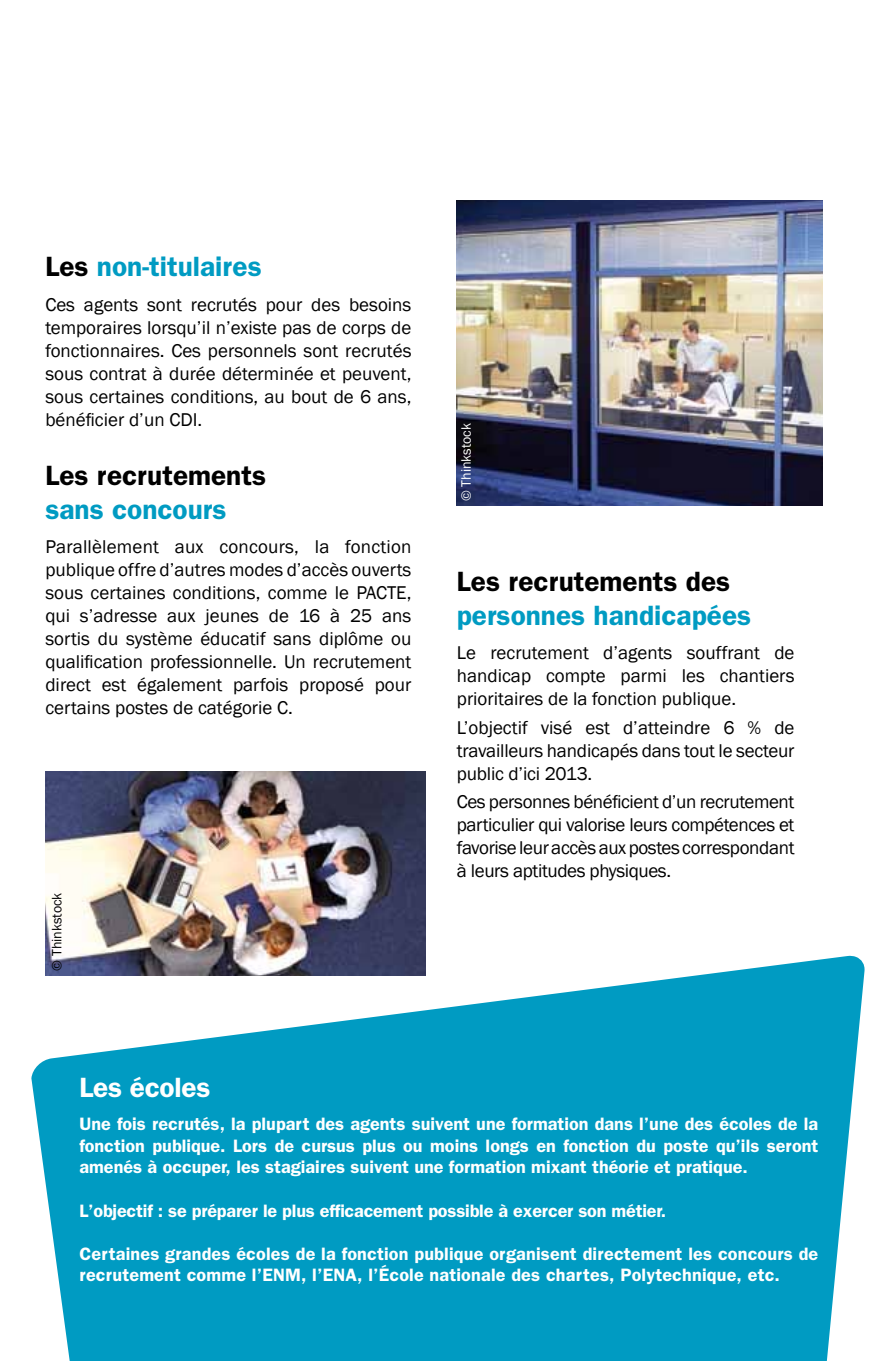
<style>
.page{position:relative;width:891px;height:1361px;background:#fff}
.page>*{position:absolute;margin:0;border:0;box-sizing:border-box;transform-origin:0 0}
.t1{font:600 28px "Franklin Gothic";color:#009bc2}
.t2{font:600 28px "Franklin Gothic";color:#000}
.t3{font:600 28px "Franklin Gothic";letter-spacing:-.01em;color:#fff}
.t4{font:19px/23px "Franklin Gothic";color:#000;text-align:justify}
.t5{font:600 18px/21.6px "Franklin Gothic";letter-spacing:.01em;color:#fff;text-align:justify}
.t6{font:600 18px "Franklin Gothic";letter-spacing:-.01em;color:#fff}
.t7{font:14px "Franklin Gothic";color:#000}
.t8{font:14px "Franklin Gothic";color:#fff}
.s1{color:#000}
</style>
<div class="page">
<svg style="left:31px;top:955px;width:833px;height:406px;background:#25a9ca"></svg>
<img style="left:45px;top:771px;width:380px;height:204px">
<img style="left:456px;top:201px;width:366px;height:304px">
<h1 class="t1" style="left:45px;top:250px;width:218px"><span class="s1">Les</span> non-titulaires</h1>
<p class="t4" style="left:45px;top:293px;width:367px">Ces agents sont recrutés pour des besoins temporaires lorsqu’il n’existe pas de corps de fonctionnaires. Ces personnels sont recrutés sous contrat à durée déterminée et peuvent, sous certaines conditions, au bout de 6 ans, bénéficier d’un CDI.</p>
<h1 class="t2" style="left:45px;top:459px;width:222px">Les recrutements</h1>
<h1 class="t1" style="left:45px;top:493px;width:182px">sans concours</h1>
<p class="t4" style="left:45px;top:536px;width:367px">Parallèlement aux concours, la fonction publique offre d’autres modes d’accès ouverts sous certaines conditions, comme le PACTE, qui s’adresse aux jeunes de 16 à 25 ans sortis du système éducatif sans diplôme ou qualification professionnelle. Un recrutement direct est également parfois proposé pour certains postes de catégorie C.</p>
<p class="t7" style="left:48px;top:970px;width:79px;rotate:-90deg">© Thinkstock</p>
<p class="t8" style="left:457px;top:501px;width:79px;rotate:-90deg">© Thinkstock</p>
<h1 class="t2" style="left:456px;top:565px;width:275px">Les recrutements des</h1>
<h1 class="t1" style="left:456px;top:598px;width:295px">personnes handicapées</h1>
<p class="t4" style="left:456px;top:641px;width:339px">Le recrutement d’agents souffrant de handicap compte parmi les chantiers prioritaires de la fonction publique.</p>
<p class="t4" style="left:456px;top:716px;width:339px">L’objectif visé est d’atteindre 6 % de travailleurs handicapés dans tout le secteur public d’ici 2013.</p>
<p class="t4" style="left:456px;top:791px;width:339px">Ces personnes bénéficient d’un recrutement particulier qui valorise leurs compétences et favorise leur accès aux postes correspondant à leurs aptitudes physiques.</p>
<h1 class="t3" style="left:79px;top:1071px;width:132px">Les écoles</h1>
<p class="t5" style="left:79px;top:1112px;width:740px">Une fois recrutés, la plupart des agents suivent une formation dans l’une des écoles de la fonction publique. Lors de cursus plus ou moins longs en fonction du poste qu’ils seront amenés à occuper, les stagiaires suivent une formation mixant théorie et pratique.</p>
<p class="t6" style="left:79px;top:1199px;width:588px">L’objectif : se préparer le plus efficacement possible à exercer son métier.</p>
<p class="t5" style="left:79px;top:1242px;width:740px">Certaines grandes écoles de la fonction publique organisent directement les concours de recrutement comme l’ENM, l’ENA, l’école nationale des chartes, Polytechnique, etc.</p>
</div>
